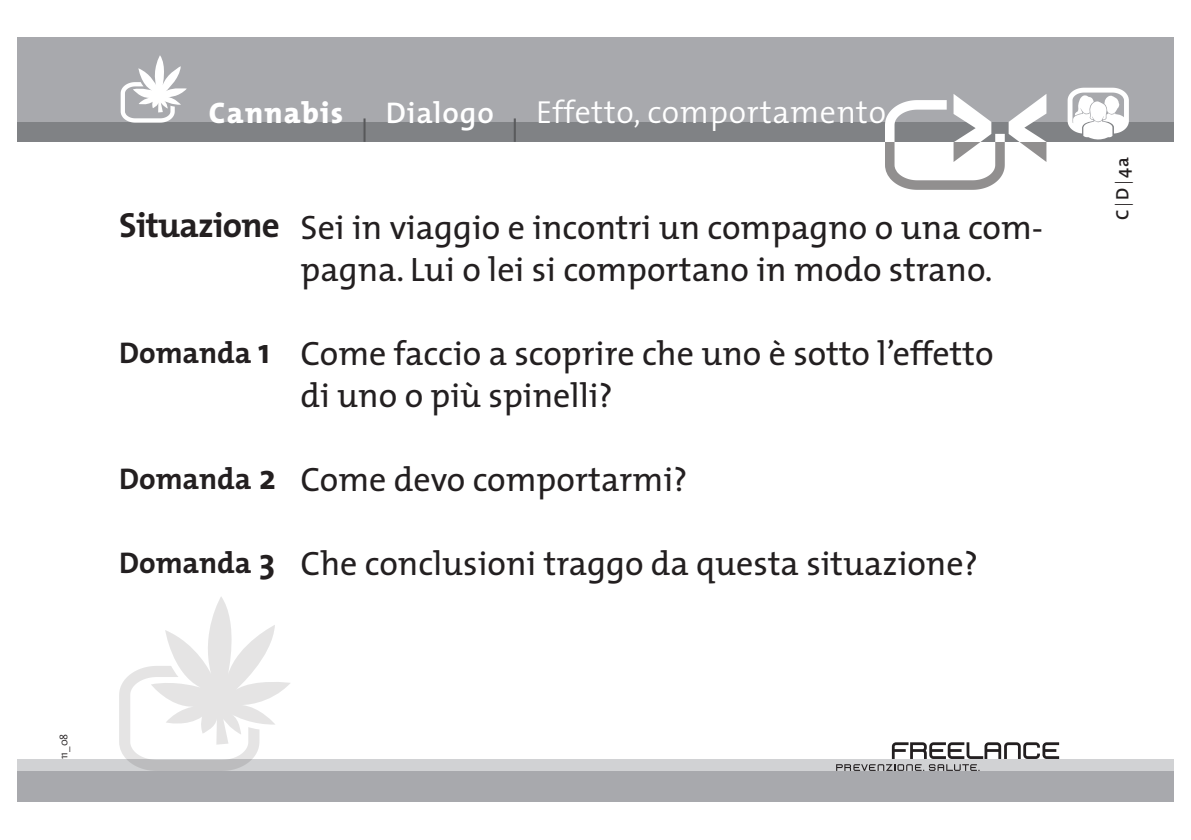
<style>
.page{position:relative;width:1191px;height:840px;background:#fff}
.page>*{position:absolute;margin:0;border:0;box-sizing:border-box;transform-origin:0 0}
.t1{font:700 35px "The Mix";letter-spacing:-.02em;color:#231f20}
.t2{font:34px/42px "The Mix";color:#231f20}
.t3{font:300 32px "The Mix";letter-spacing:.02em;color:#fff}
.t4{font:700 30px "The Mix";color:#231f20}
.t5{font:600 18px "The Mix";color:#231f20}
.t6{font:300 11px "The Mix";color:#231f20}
.s1{font-weight:800;font-size:30px}
.s2{font-weight:600;font-size:30px}
.s3{font-size:35px}
.s4{font-weight:300}
</style>
<div class="page">
<div style="left:17px;top:38px;width:1157px;height:85px;background:#a8a9ad"></div>
<div style="left:17px;top:123px;width:1157px;height:19px;background:#808285"></div>
<svg style="left:1067px;top:87px;width:61px;height:52px"></svg>
<div style="left:17px;top:758px;width:1157px;height:43px;background:#a8a9ad"></div>
<div style="left:17px;top:758px;width:1157px;height:12px;background:#d1d2d4"></div>
<svg style="left:836px;top:742px;width:223px;height:28px"></svg>
<svg style="left:121px;top:55px;width:66px;height:68px"></svg>
<svg style="left:119px;top:597px;width:172px;height:173px"></svg>
<svg style="left:885px;top:94px;width:161px;height:96px"></svg>
<p class="t3" style="left:209px;top:85px;width:678px"><span class="s1">Cannabis</span> <sub>|</sub> <span class="s2">Dialogo</span> <sub>|</sub> Effetto, comportamento</p>
<p class="t1" style="left:119px;top:195px;width:162px">Situazione</p>
<p class="t2" style="left:300px;top:205px;width:744px">Sei in viaggio e incontri un compagno o una com&shy;pagna. Lui o lei si comportano in modo strano.</p>
<p class="t4" style="left:119px;top:327px;width:152px">Domanda <span class="s3">1</span></p>
<p class="t2" style="left:300px;top:331px;width:694px">Come faccio a scoprire che uno è sotto l’effetto di uno o più spinelli?</p>
<p class="t4" style="left:119px;top:453px;width:158px">Domanda <span class="s3">2</span></p>
<p class="t2" style="left:300px;top:457px;width:388px">Come devo comportarmi?</p>
<p class="t4" style="left:119px;top:537px;width:157px">Domanda <span class="s3">3</span></p>
<p class="t2" style="left:300px;top:541px;width:679px">Che conclusioni traggo da questa situazione?</p>
<p class="t6" style="left:55px;top:759px;width:27px;rotate:-90deg">11_08</p>
<p class="t5" style="left:1107px;top:220px;width:64px;rotate:-90deg">C <span class="s4">|</span> D <span class="s4">|</span> 4a</p>
</div>
